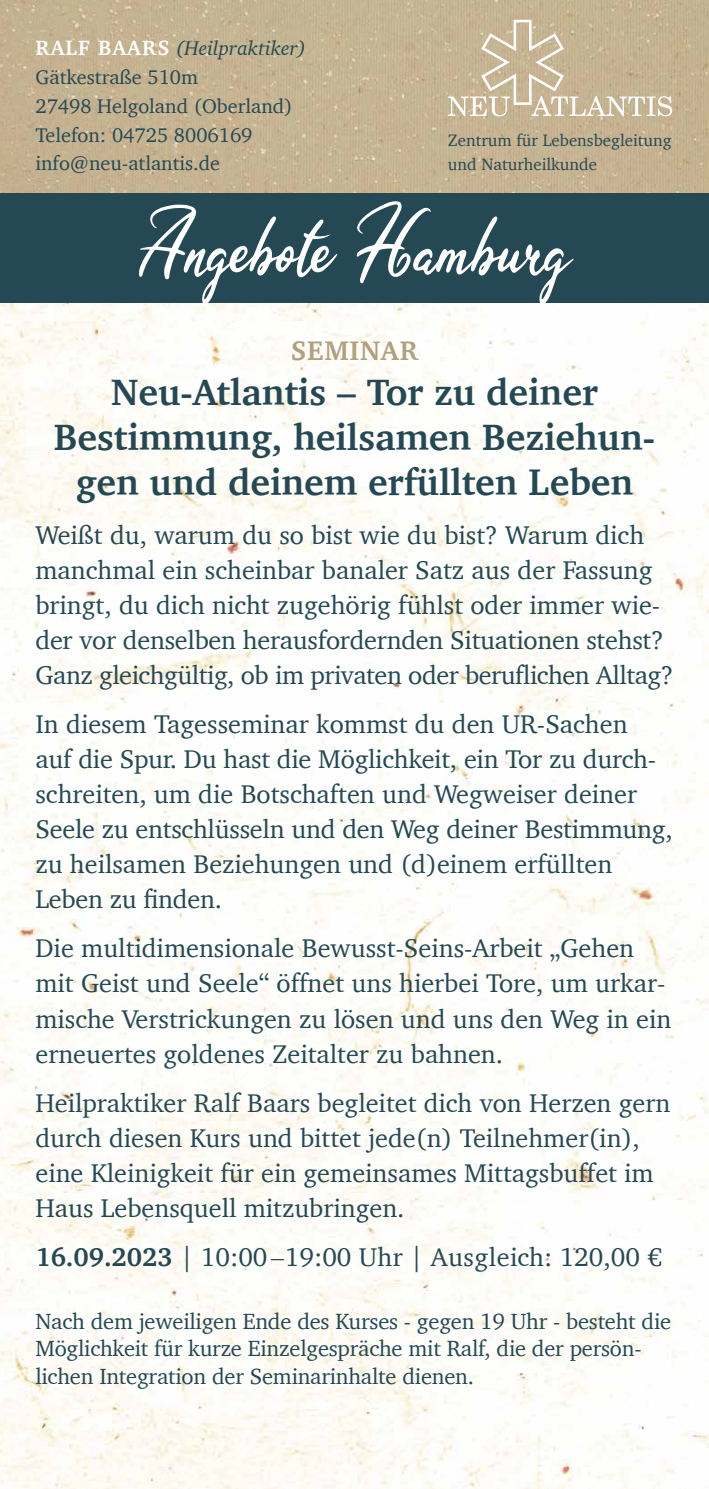
<style>
.page{position:relative;width:709px;height:1489px;background:#fff}
.page>*{position:absolute;margin:0;border:0;box-sizing:border-box;transform-origin:0 0}
.t1{font:92px "Olivia Dhorgent";color:#fff}
.t2{font:700 37.5px/45px "Charter";color:#254954;text-align:center}
.t3{font:700 27.5px "Charter";letter-spacing:.03em;color:#b0a07d}
.t4{font:26.25px/35px "Charter";color:#254954}
.t5{font:22.5px/27.5px "Charter";letter-spacing:-.01em;color:#254954}
.t6{font:20.25px/28.8px "Charter";color:#254954}
.t7{font:17px/23px "Charter";color:#254954}
.s1{font-weight:700;font-size:21.25px;color:#fff}
.s2{font-style:italic}
.s3{font-weight:700}
</style>
<div class="page">
<img style="left:0;top:303px;width:709px;height:1185px">
<img style="left:0;top:0;width:709px;height:193px">
<div style="left:0;top:193px;width:709px;height:110px;background:#254954"></div>
<svg style="left:308px;top:20px;width:364px;height:173px;background:#c7b796"></svg>
<p class="t6" style="left:35px;top:33px;width:272px"><span class="s1">RALF BAARS</span> <span class="s2">(Heilpraktiker)<br></span>Gätkestraße 510m<br>27498 Helgoland (Oberland)<br>Telefon: 04725 8006169 info@neu-atlantis.de</p>
<h1 class="t1" style="left:139px;top:201px;width:433px">Angebote Hamburg</h1>
<p class="t3" style="left:291px;top:326px;width:129px">SEMINAR</p>
<h2 class="t2" style="left:54px;top:369px;width:602px">Neu-Atlantis – Tor zu deiner<br>Bestimmung, heilsamen Beziehun&shy;gen und deinem erfüllten Leben</h2>
<p class="t4" style="left:35px;top:517px;width:639px">Weißt du, warum du so bist wie du bist? Warum dich manchmal ein scheinbar banaler Satz aus der Fassung bringt, du dich nicht zugehörig fühlst oder immer wie&shy;der vor denselben herausfordernden Situationen stehst?<br>Ganz gleichgültig, ob im privaten oder beruflichen Alltag?</p>
<p class="t4" style="left:35px;top:706px;width:638px">In diesem Tagesseminar kommst du den UR-Sachen<br>auf die Spur. Du hast die Möglichkeit, ein Tor zu durch&shy;schreiten, um die Botschaften und Wegweiser deiner Seele zu entschlüsseln und den Weg deiner Bestimmung, zu heilsamen Beziehungen und (d)einem erfüllten Leben zu finden.</p>
<p class="t4" style="left:35px;top:930px;width:637px">Die multidimensionale Bewusst-Seins-Arbeit „Gehen mit Geist und Seele“ öffnet uns hierbei Tore, um urkar&shy;mische Verstrickungen zu lösen und uns den Weg in ein erneuertes goldenes Zeitalter zu bahnen.</p>
<p class="t4" style="left:35px;top:1084px;width:636px">Heilpraktiker Ralf Baars begleitet dich von Herzen gern durch diesen Kurs und bittet jede(n) Teilnehmer(in), eine Kleinigkeit für ein gemeinsames Mittagsbuffet im Haus Lebensquell mitzubringen.</p>
<p class="t4" style="left:35px;top:1238px;width:628px"><span class="s3">16.09.2023</span> | 10:00 – 19:00 Uhr | Ausgleich: 120,00 €</p>
<p class="t5" style="left:35px;top:1306px;width:637px">Nach dem jeweiligen Ende des Kurses - gegen 19 Uhr - besteht die<br>Möglichkeit für kurze Einzelgespräche mit Ralf, die der persön&shy;lichen Integration der Seminarinhalte dienen.</p>
<p class="t7" style="left:448px;top:129px;width:225px">Zentrum für Lebensbegleitung und Naturheilkunde</p>
</div>
